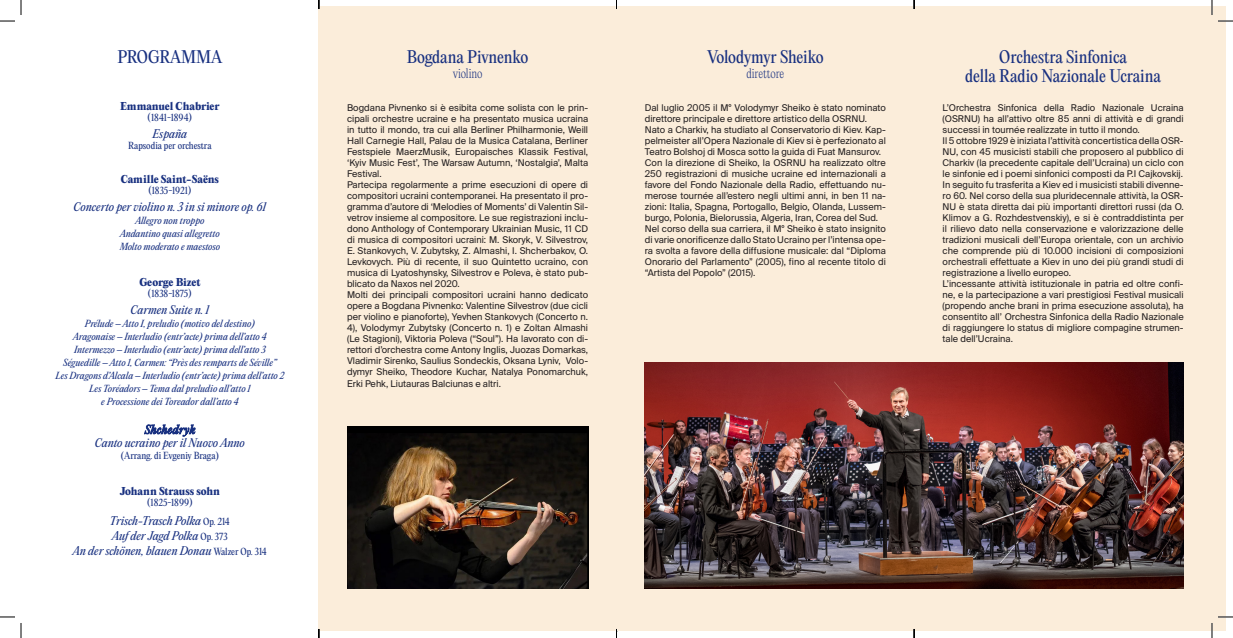
<style>
.page{position:relative;width:1233px;height:638px;background:#fff}
.page>*{position:absolute;margin:0;border:0;box-sizing:border-box;transform-origin:0 0}
.t1{font:16px "PP Editorial New";letter-spacing:-.01em;color:#183080}
.t2{font:200 12px "PP Editorial New";letter-spacing:-.005em;color:#183080}
.t3{font:italic 11px "PP Editorial New";color:#183080}
.t4{font:800 10px "PP Editorial New";letter-spacing:-.01em;color:#183080}
.t5{font:9.3px/11px "Suisse Intl";color:#231f20;text-align:justify}
.t6{font:italic 9px "PP Editorial New";color:#183080}
.t7{font:9px "PP Editorial New";color:#183080}
.s1{font-style:normal;font-size:9px}
</style>
<div class="page">
<div style="left:319px;top:7px;width:907px;height:623px;background:#fbedda"></div>
<img style="left:347px;top:426px;width:241px;height:162px">
<img style="left:645px;top:363px;width:538px;height:225px">
<svg style="left:144px;top:424px;width:51px;height:12px"></svg>
<svg style="left:1218px;top:20px;width:15px;height:2px"></svg>
<svg style="left:1218px;top:616px;width:15px;height:1px"></svg>
<svg style="left:0;top:0;width:22px;height:22px"></svg>
<svg style="left:0;top:616px;width:22px;height:21px"></svg>
<svg style="left:1211px;top:0;width:1px;height:15px"></svg>
<svg style="left:1211px;top:623px;width:1px;height:14px"></svg>
<svg style="left:913px;top:0;width:2px;height:9px"></svg>
<svg style="left:913px;top:629px;width:2px;height:8px"></svg>
<p class="t1" style="left:117px;top:45px;width:106px">PROGRAMMA</p>
<p class="t4" style="left:120px;top:99px;width:101px">Emmanuel Chabrier</p>
<p class="t7" style="left:148px;top:111px;width:46px">(1841-1894)</p>
<p class="t3" style="left:152px;top:126px;width:36px">España</p>
<p class="t7" style="left:128px;top:139px;width:85px">Rapsodia per orchestra</p>
<p class="t4" style="left:121px;top:172px;width:100px">Camille Saint-Saëns</p>
<p class="t7" style="left:148px;top:184px;width:45px">(1835-1921)</p>
<p class="t3" style="left:74px;top:199px;width:194px">Concerto per violino n. 3 in si minore op. 61</p>
<p class="t6" style="left:135px;top:214px;width:71px">Allegro non troppo</p>
<p class="t6" style="left:120px;top:227px;width:101px">Andantino quasi allegretto</p>
<p class="t6" style="left:120px;top:240px;width:102px">Molto moderato e maestoso</p>
<p class="t4" style="left:139px;top:275px;width:63px">George Bizet</p>
<p class="t7" style="left:148px;top:287px;width:45px">(1838-1875)</p>
<p class="t3" style="left:130px;top:302px;width:80px">Carmen Suite n. 1</p>
<p class="t6" style="left:85px;top:317px;width:172px">Prélude – Atto I, preludio (motivo del destino)</p>
<p class="t6" style="left:73px;top:330px;width:195px">Aragonaise – Interludio (entr’acte) prima dell’atto 4</p>
<p class="t6" style="left:74px;top:343px;width:193px">Intermezzo – Interludio (entr’acte) prima dell’atto 3</p>
<p class="t6" style="left:63px;top:356px;width:215px">Séguedille – Atto 1, Carmen: “Près des remparts de Séville”</p>
<p class="t6" style="left:55px;top:369px;width:230px">Les Dragons d’Alcala – Interludio (entr’acte) prima dell’atto 2</p>
<p class="t6" style="left:89px;top:382px;width:163px">Les Toréadors – Tema dal preludio all’atto 1</p>
<p class="t6" style="left:101px;top:395px;width:139px">e Processione dei Toreador dall’atto 4</p>
<p class="t3" style="left:95px;top:435px;width:152px">Canto ucraino per il Nuovo Anno</p>
<p class="t7" style="left:121px;top:448px;width:100px">(Arrang. di Evgeniy Braga)</p>
<p class="t4" style="left:120px;top:483px;width:102px">Johann Strauss sohn</p>
<p class="t7" style="left:147px;top:495px;width:47px">(1825-1899)</p>
<p class="t3" style="left:110px;top:512px;width:121px">Trisch-Trasch Polka <span class="s1">Op. 214</span></p>
<p class="t3" style="left:112px;top:527px;width:117px">Auf der Jagd Polka <span class="s1">Op. 373</span></p>
<p class="t3" style="left:73px;top:542px;width:195px">An der schönen, blauen Donau <span class="s1">Walzer Op. 314</span></p>
<p class="t1" style="left:407px;top:45px;width:123px">Bogdana Pivnenko</p>
<p class="t2" style="left:453px;top:65px;width:31px">violino</p>
<p class="t5" style="left:347px;top:102px;width:242px">Bogdana Pivnenko si è esibita come solista con le prin&shy;cipali orchestre ucraine e ha presentato musica ucraina in tutto il mondo, tra cui alla Berliner Philharmonie, Weill Hall Carnegie Hall, Palau de la Musica Catalana, Berliner Festspiele MaerzMusik, Europaisches Klassik Festival, ‘Kyiv Music Fest’, The Warsaw Autumn, ‘Nostalgia’, Malta Festival.</p>
<p class="t5" style="left:347px;top:179px;width:242px">Partecipa regolarmente a prime esecuzioni di opere di compositori ucraini contemporanei. Ha presentato il pro&shy;gramma d’autore di ‘Melodies of Moments’ di Valentin Sil&shy;vetrov insieme al compositore. Le sue registrazioni inclu&shy;dono Anthology of Contemporary Ukrainian Music, 11 CD di musica di compositori ucraini: M. Skoryk, V. Silvestrov, E. Stankovych, V. Zubytsky, Z. Almashi, I. Shcherbakov, O.<br>Levkovych. Più di recente, il suo Quintetto ucraino, con musica di Lyatoshynsky, Silvestrov e Poleva, è stato pub&shy;blicato da Naxos nel 2020.</p>
<p class="t5" style="left:347px;top:289px;width:242px">Molti dei principali compositori ucraini hanno dedicato opere a Bogdana Pivnenko: Valentine Silvestrov (due cicli per violino e pianoforte), Yevhen Stankovych (Concerto n.<br>4), Volodymyr Zubytsky (Concerto n. 1) e Zoltan Almashi (Le Stagioni), Viktoria Poleva (“Soul”). Ha lavorato con di&shy;rettori d’orchestra come Antony Inglis, Juozas Domarkas, Vladimir Sirenko, Saulius Sondeckis, Oksana Lyniv, Volo&shy;dymyr Sheiko, Theodore Kuchar, Natalya Ponomarchuk, Erki Pehk, Liutauras Balciunas e altri.</p>
<p class="t1" style="left:707px;top:45px;width:118px">Volodymyr Sheiko</p>
<p class="t2" style="left:746px;top:65px;width:39px">direttore</p>
<p class="t5" style="left:645px;top:102px;width:242px">Dal luglio 2005 il M° Volodymyr Sheiko è stato nominato direttore principale e direttore artistico della OSRNU.</p>
<p class="t5" style="left:645px;top:124px;width:242px">Nato a Charkiv, ha studiato al Conservatorio di Kiev. Kap&shy;pelmeister all’Opera Nazionale di Kiev si è perfezionato al Teatro Bolshoj di Mosca sotto la guida di Fuat Mansurov.</p>
<p class="t5" style="left:645px;top:157px;width:242px">Con la direzione di Sheiko, la OSRNU ha realizzato oltre 250 registrazioni di musiche ucraine ed internazionali a favore del Fondo Nazionale della Radio, effettuando nu&shy;merose tournée all’estero negli ultimi anni, in ben 11 na&shy;zioni: Italia, Spagna, Portogallo, Belgio, Olanda, Lussem&shy;burgo, Polonia, Bielorussia, Algeria, Iran, Corea del Sud.</p>
<p class="t5" style="left:645px;top:223px;width:242px">Nel corso della sua carriera, il M° Sheiko è stato insignito di varie onorificenze dallo Stato Ucraino per l’intensa ope&shy;ra svolta a favore della diffusione musicale: dal “Diploma Onorario del Parlamento” (2005), fino al recente titolo di “Artista del Popolo” (2015).</p>
<p class="t1" style="left:999px;top:45px;width:129px">Orchestra Sinfonica</p>
<p class="t1" style="left:965px;top:64px;width:197px">della Radio Nazionale Ucraina</p>
<p class="t5" style="left:942px;top:102px;width:242px">L’Orchestra Sinfonica della Radio Nazionale Ucraina (OSRNU) ha all’attivo oltre 85 anni di attività e di grandi successi in tournée realizzate in tutto il mondo.</p>
<p class="t5" style="left:942px;top:135px;width:242px">Il 5 ottobre 1929 è iniziata l’attività concertistica della OSR-NU, con 45 musicisti stabili che proposero al pubblico di Charkiv (la precedente capitale dell’Ucraina) un ciclo con le sinfonie ed i poemi sinfonici composti da P.I Cajkovskij.</p>
<p class="t5" style="left:942px;top:179px;width:242px">In seguito fu trasferita a Kiev ed i musicisti stabili divenne&shy;ro 60. Nel corso della sua pluridecennale attività, la OSR-NU è stata diretta dai più importanti direttori russi (da O.<br>Klimov a G. Rozhdestvenskiy), e si è contraddistinta per il rilievo dato nella conservazione e valorizzazione delle tradizioni musicali dell’Europa orientale, con un archivio che comprende più di 10.000 incisioni di composizioni orchestrali effettuate a Kiev in uno dei più grandi studi di registrazione a livello europeo.</p>
<p class="t5" style="left:942px;top:278px;width:242px">L’incessante attività istituzionale in patria ed oltre confi&shy;ne, e la partecipazione a vari prestigiosi Festival musicali (propendo anche brani in prima esecuzione assoluta), ha consentito all’ Orchestra Sinfonica della Radio Nazionale di raggiungere lo status di migliore compagine strumen&shy;tale dell’Ucraina.</p>
</div>
